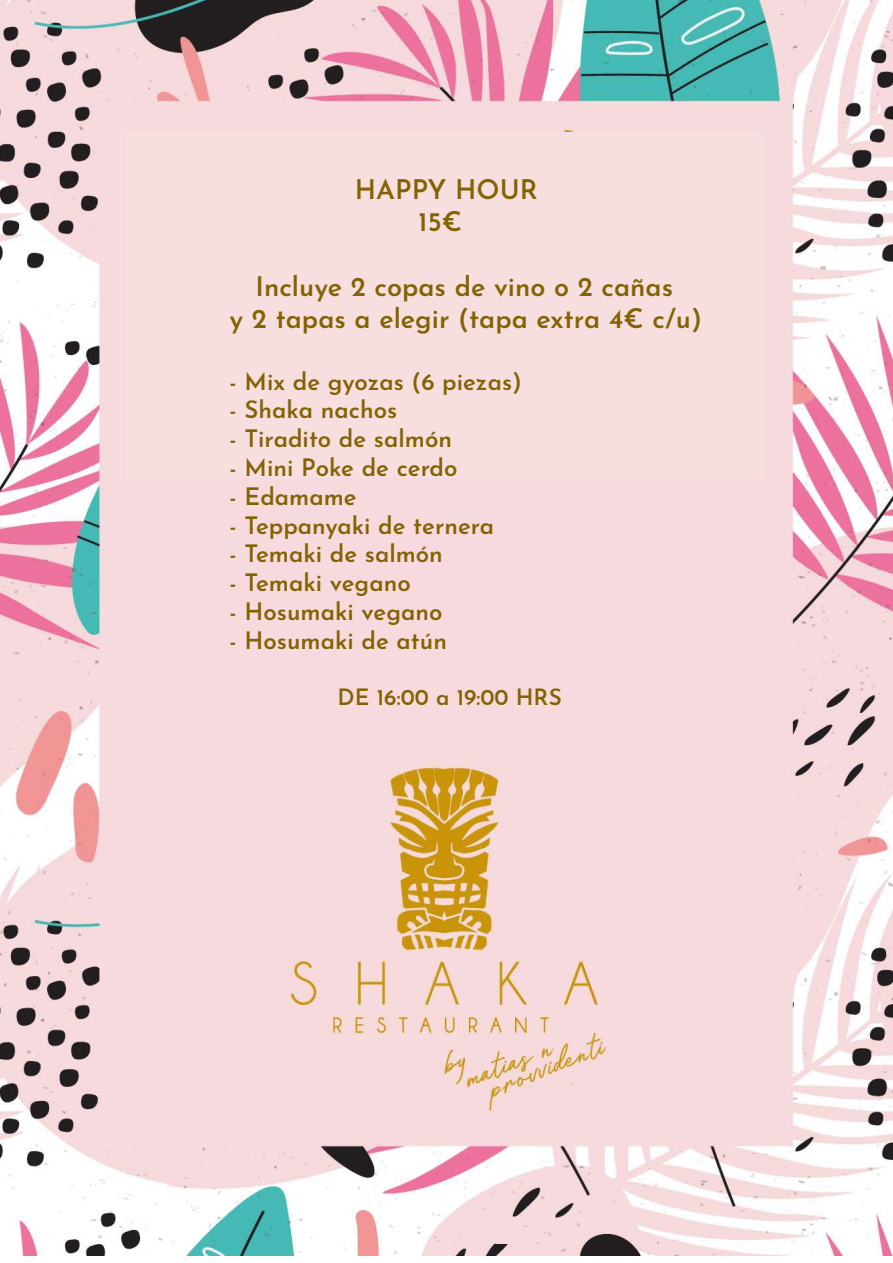
<style>
.page{position:relative;width:893px;height:1263px;background:#fff}
.page>*{position:absolute;margin:0;border:0;box-sizing:border-box;transform-origin:0 0}
.t1{font:600 27px/32.4px "Josefin Sans";color:#826302;text-align:center}
.t2{font:600 24px "Josefin Sans";color:#826302}
.t3{font:600 22.5px "Josefin Sans";color:#826302}
</style>
<div class="page">
<img style="left:0;top:0;width:893px;height:1255px">
<div style="left:127px;top:132px;width:636px;height:346px;background:#f7dedf"></div>
<p class="t1" style="left:355px;top:169px;width:184px">HAPPY HOUR<br>15€</p>
<p class="t1" style="left:230px;top:267px;width:474px">Incluye 2 copas de vino o 2 cañas<br>y 2 tapas a elegir (tapa extra 4€ c/u)</p>
<p class="t2" style="left:230px;top:361px;width:294px">- Mix de gyozas (6 piezas)</p>
<p class="t2" style="left:230px;top:389px;width:169px">- Shaka nachos</p>
<p class="t2" style="left:230px;top:418px;width:224px">- Tiradito de salmón</p>
<p class="t2" style="left:230px;top:447px;width:229px">- Mini Poke de cerdo</p>
<p class="t2" style="left:230px;top:476px;width:129px">- Edamame</p>
<p class="t2" style="left:230px;top:505px;width:266px">- Teppanyaki de ternera</p>
<p class="t2" style="left:230px;top:533px;width:215px">- Temaki de salmón</p>
<p class="t2" style="left:230px;top:562px;width:183px">- Temaki vegano</p>
<p class="t2" style="left:230px;top:591px;width:214px">- Hosumaki vegano</p>
<p class="t2" style="left:230px;top:620px;width:219px">- Hosumaki de atún</p>
<p class="t3" style="left:338px;top:677px;width:226px">DE 16:00 a 19:00 HRS</p>
</div>
